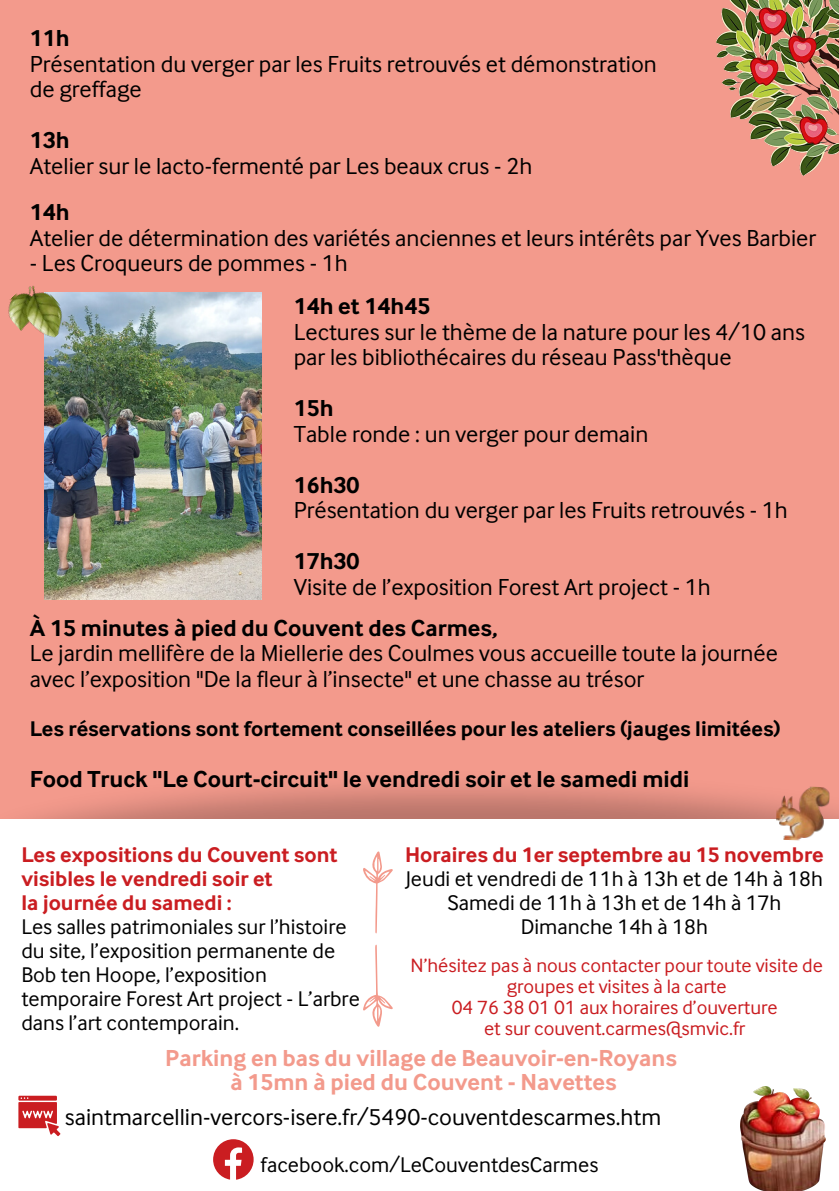
<style>
.page{position:relative;width:839px;height:1191px;background:#fff}
.page>*{position:absolute;margin:0;border:0;box-sizing:border-box;transform-origin:0 0}
.t1{font:24px/25.6px "Inter Face";color:#000}
.t2{font:700 24px "Inter Face";color:#000}
.t3{font:700 24px/24px "Inter Face";color:#f39a8c;text-align:center}
.t4{font:22px/24px "Inter Face";color:#000}
.t5{font:700 22px/24px "Inter Face";color:#ca1d21}
.t6{font:700 22px "Inter Face";color:#000}
.t7{font:20px/21px "Inter Face";color:#ca1d21;text-align:center}
</style>
<div class="page">
<div style="left:0;top:0;width:838px;height:1191px;background:#f39a8c"></div>
<img style="left:716px;top:0;width:122px;height:176px">
<div style="left:0;top:819px;width:838px;height:371px;background:#fff"></div>
<svg style="left:363px;top:945px;width:30px;height:82px"></svg>
<svg style="left:363px;top:851px;width:30px;height:83px"></svg>
<img style="left:775px;top:786px;width:54px;height:55px">
<svg style="left:18px;top:1096px;width:42px;height:40px"></svg>
<svg style="left:213px;top:1139px;width:40px;height:41px"></svg>
<img style="left:741px;top:1087px;width:84px;height:104px">
<img style="left:45px;top:292px;width:216px;height:308px">
<img style="left:8px;top:285px;width:66px;height:66px">
<p class="t2" style="left:30px;top:23px;width:41px">11h</p>
<p class="t1" style="left:30px;top:50px;width:628px">Présentation du verger par les Fruits retrouvés et démonstration de greffage</p>
<p class="t2" style="left:30px;top:125px;width:41px">13h</p>
<p class="t1" style="left:30px;top:152px;width:504px">Atelier sur le lacto-fermenté par Les beaux crus - 2h</p>
<p class="t2" style="left:30px;top:197px;width:41px">14h</p>
<p class="t1" style="left:30px;top:224px;width:787px">Atelier de détermination des variétés anciennes et leurs intérêts par Yves Barbier</p>
<p class="t1" style="left:30px;top:250px;width:319px">- Les Croqueurs de pommes - 1h</p>
<p class="t2" style="left:294px;top:292px;width:138px">14h et 14h45</p>
<p class="t1" style="left:294px;top:318px;width:512px">Lectures sur le thème de la nature pour les 4/10 ans par les bibliothécaires du réseau Pass'thèque</p>
<p class="t2" style="left:294px;top:394px;width:41px">15h</p>
<p class="t1" style="left:294px;top:420px;width:356px">Table ronde : un verger pour demain</p>
<p class="t2" style="left:294px;top:470px;width:67px">16h30</p>
<p class="t1" style="left:294px;top:497px;width:495px">Présentation du verger par les Fruits retrouvés - 1h</p>
<p class="t2" style="left:294px;top:547px;width:67px">17h30</p>
<p class="t1" style="left:294px;top:573px;width:418px">Visite de l’exposition Forest Art project - 1h</p>
<p class="t2" style="left:30px;top:613px;width:469px">À 15 minutes à pied du Couvent des Carmes,</p>
<p class="t1" style="left:30px;top:639px;width:749px">Le jardin mellifère de la Miellerie des Coulmes vous accueille toute la journée avec l’exposition "De la fleur à l’insecte" et une chasse au trésor</p>
<p class="t6" style="left:30px;top:715px;width:752px">Les réservations sont fortement conseillées pour les ateliers (jauges limitées)</p>
<p class="t2" style="left:30px;top:764px;width:661px">Food Truck "Le Court-circuit" le vendredi soir et le samedi midi</p>
<p class="t5" style="left:21px;top:842px;width:318px">Les expositions du Couvent sont visibles le vendredi soir et<br>la journée du samedi :</p>
<p class="t4" style="left:21px;top:914px;width:340px">Les salles patrimoniales sur l’histoire du site, l’exposition permanente de Bob ten Hoope, l’exposition temporaire Forest Art project - L’arbre dans l’art contemporain.</p>
<p class="t5" style="left:405px;top:842px;width:420px">Horaires du 1er septembre au 15 novembre</p>
<p class="t4" style="left:405px;top:866px;width:419px;text-align:center">Jeudi et vendredi de 11h à 13h et de 14h à 18h<br>Samedi de 11h à 13h et de 14h à 17h<br>Dimanche 14h à 18h</p>
<p class="t7" style="left:410px;top:954px;width:414px">N’hésitez pas à nous contacter pour toute visite de groupes et visites à la carte<br>04 76 38 01 01 aux horaires d’ouverture<br>et sur couvent.carmes@smvic.fr</p>
<p class="t3" style="left:165px;top:1045px;width:513px">Parking en bas du village de Beauvoir-en-Royans à 15mn à pied du Couvent - Navettes</p>
<p class="t1" style="left:65px;top:1103px;width:598px">saintmarcellin-vercors-isere.fr/5490-couventdescarmes.htm</p>
<p class="t4" style="left:260px;top:1152px;width:339px">facebook.com/LeCouventdesCarmes</p>
</div>
